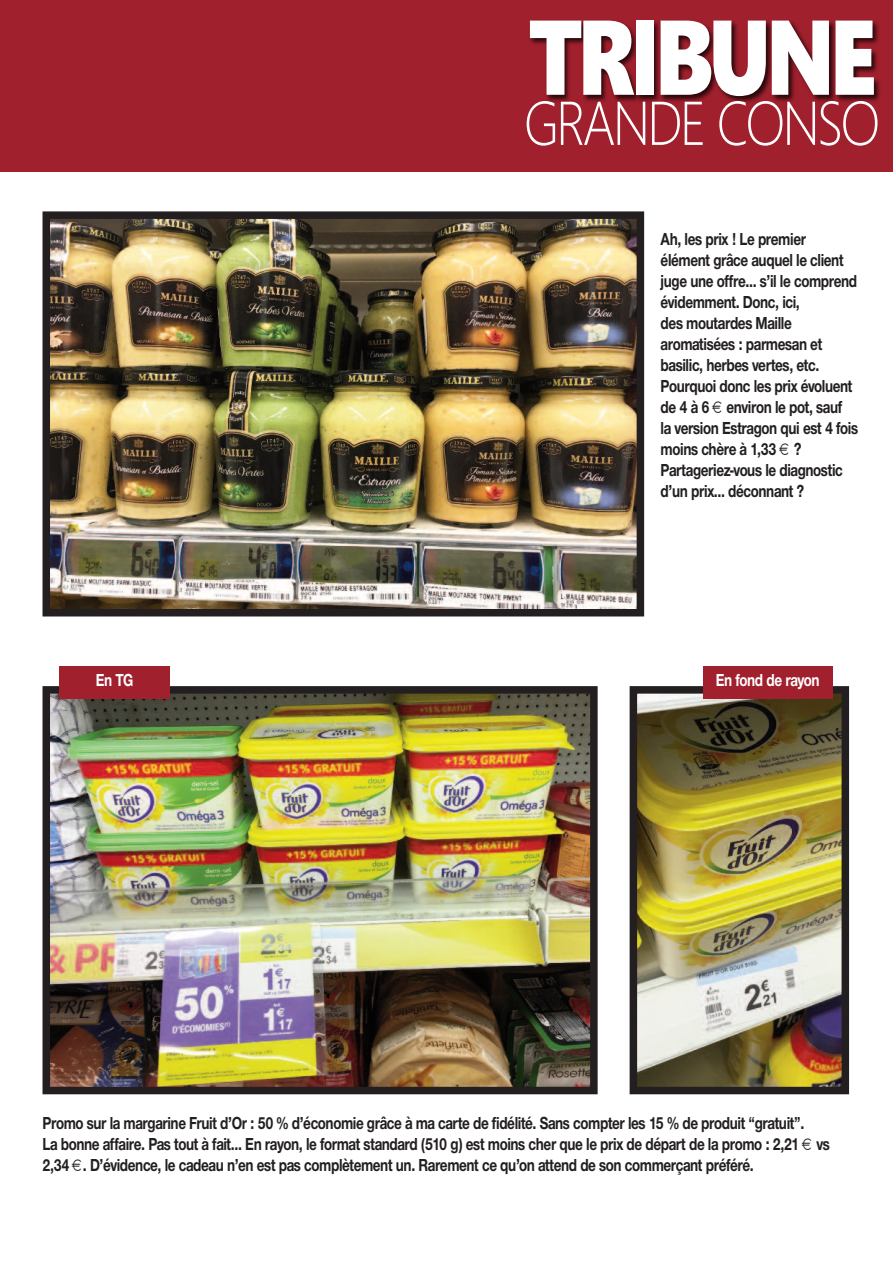
<style>
.page{position:relative;width:893px;height:1263px;background:#fff}
.page>*{position:absolute;margin:0;border:0;box-sizing:border-box;transform-origin:0 0}
.t1{font:900 105.9px "Segoe";letter-spacing:-.06em;color:#fff;scale:.8 1}
.t2{font:300 61.65px "Segoe";letter-spacing:-.05em;color:#fff;scale:.85 1}
.t3{font:700 18px/21px "Nimbus Sans Novus T";letter-spacing:-.03em;color:#231f20;scale:.8 1}
.t4{font:700 18px "Nimbus Sans Novus T";letter-spacing:-.03em;color:#fff;scale:.8 1}
</style>
<div class="page">
<div style="left:0;top:0;width:893px;height:172px;background:#a1202d"></div>
<img style="left:529px;top:21px;width:351px;height:82px">
<img style="left:52px;top:220px;width:583px;height:387px">
<div style="left:43px;top:211px;width:601px;height:405px;border:8px solid #231f20"></div>
<img style="left:52px;top:695px;width:537px;height:390px">
<div style="left:43px;top:686px;width:555px;height:408px;border:8px solid #231f20"></div>
<img style="left:639px;top:695px;width:201px;height:390px">
<div style="left:630px;top:686px;width:219px;height:408px;border:8px solid #231f20"></div>
<div style="left:60px;top:666px;width:110px;height:32px;background:#a1202d"></div>
<div style="left:703px;top:666px;width:129px;height:32px;background:#a1202d"></div>
<h1 class="t1" style="left:529px;top:-4px;width:436px">TRIBUNE</h1>
<h2 class="t2" style="left:524px;top:88px;width:421px">GRANDE CONSO</h2>
<p class="t3" style="left:661px;top:228px;width:248px">Ah, les prix ! Le premier élément grâce auquel le client juge une offre... s’il le comprend évidemment. Donc, ici,<br>des moutardes Maille aromatisées : parmesan et basilic, herbes vertes, etc.<br>Pourquoi donc les prix évoluent de 4 à 6 environ le pot, sauf<br>la version Estragon qui est 4 fois moins chère à 1,33 ?<br>Partageriez-vous le diagnostic d’un prix... déconnant ?</p>
<p class="t4" style="left:96px;top:669px;width:49px">En TG</p>
<p class="t4" style="left:716px;top:669px;width:131px">En fond de rayon</p>
<p class="t3" style="left:42px;top:1112px;width:986px">Promo sur la margarine Fruit d’Or : 50 % d’économie grâce à ma carte de fidélité. Sans compter les 15 % de produit “gratuit”.<br>La bonne affaire. Pas tout à fait... En rayon, le format standard (510 g) est moins cher que le prix de départ de la promo : 2,21 vs<br>2,34 . D’évidence, le cadeau n’en est pas complètement un. Rarement ce qu’on attend de son commerçant préféré.</p>
</div>
